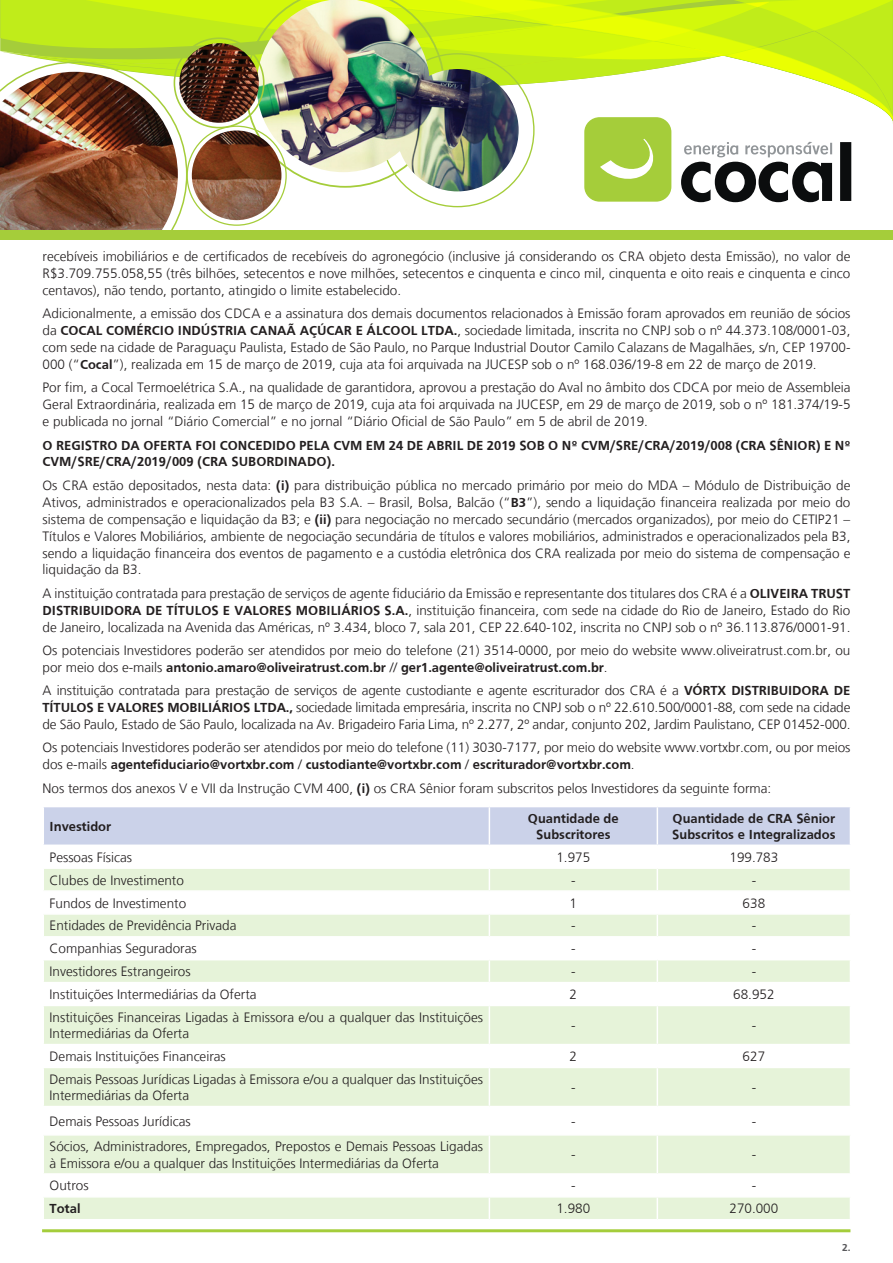
<style>
.page{position:relative;width:893px;height:1263px;background:#fff}
.page>*{position:absolute;margin:0;border:0;box-sizing:border-box;transform-origin:0 0}
.TXT{font:300 13.5px/17px "Frutiger LT";color:#231f20;text-align:justify}
.TXT-2{font:700 13.5px/17px "Fruti";color:#231f20}
.t1{font:700 10.5px "Fruti";color:#59595c}
.s1{font-family:"Fruti";font-weight:700}
</style>
<div class="page">
<hr style="left:42px;top:1229px;width:808px;height:3px;background:#a4cd3b">
<img style="left:0;top:0;width:893px;height:230px">
<div style="left:174px;top:37px;width:91px;height:91px;border:2px solid #a5cd3a;border-radius:50%"></div>
<div style="left:0;top:230px;width:893px;height:10px;background:#a5cd3a"></div>
<svg style="left:44px;top:1006px;width:806px;height:213px;fill:#e6f3d9"></svg>
<svg style="left:44px;top:807px;width:806px;height:175px"></svg>
<hr style="left:489px;top:1006px;width:1px;height:38px;background:#fff">
<hr style="left:657px;top:1006px;width:1px;height:38px;background:#fff">
<hr style="left:43px;top:1044px;width:446px;height:1px;background:#fff">
<hr style="left:489px;top:1044px;width:168px;height:1px;background:#fff">
<svg style="left:489px;top:1045px;width:1px;height:22px"></svg>
<hr style="left:657px;top:1044px;width:194px;height:1px;background:#fff">
<svg style="left:657px;top:1045px;width:1px;height:22px"></svg>
<hr style="left:43px;top:1067px;width:446px;height:1px;background:#fff">
<hr style="left:489px;top:1067px;width:168px;height:1px;background:#fff">
<hr style="left:489px;top:1068px;width:1px;height:38px;background:#fff">
<hr style="left:657px;top:1067px;width:194px;height:1px;background:#fff">
<hr style="left:657px;top:1068px;width:1px;height:38px;background:#fff">
<hr style="left:43px;top:1106px;width:446px;height:1px;background:#fff">
<hr style="left:489px;top:1106px;width:168px;height:1px;background:#fff">
<svg style="left:489px;top:1107px;width:1px;height:27px"></svg>
<hr style="left:657px;top:1106px;width:194px;height:1px;background:#fff">
<svg style="left:657px;top:1107px;width:1px;height:27px"></svg>
<hr style="left:43px;top:1134px;width:446px;height:1px;background:#fff">
<hr style="left:489px;top:1134px;width:168px;height:1px;background:#fff">
<hr style="left:489px;top:1135px;width:1px;height:38px;background:#fff">
<hr style="left:657px;top:1134px;width:194px;height:1px;background:#fff">
<hr style="left:657px;top:1135px;width:1px;height:38px;background:#fff">
<hr style="left:43px;top:1173px;width:446px;height:2px;background:#fff">
<hr style="left:489px;top:1173px;width:168px;height:2px;background:#fff">
<hr style="left:657px;top:1173px;width:194px;height:2px;background:#fff">
<hr style="left:43px;top:1196px;width:446px;height:1px;background:#fff">
<hr style="left:489px;top:1196px;width:168px;height:1px;background:#fff">
<svg style="left:489px;top:1175px;width:1px;height:44px"></svg>
<hr style="left:657px;top:1196px;width:194px;height:1px;background:#fff">
<svg style="left:657px;top:1175px;width:1px;height:44px"></svg>
<p class="TXT" style="left:43px;top:248px;width:809px">recebíveis imobiliários e de certificados de recebíveis do agronegócio (inclusive já considerando os CRA objeto desta Emissão), no valor de R$3.709.755.058,55 (três bilhões, setecentos e nove milhões, setecentos e cinquenta e cinco mil, cinquenta e oito reais e cinquenta e cinco centavos), não tendo, portanto, atingido o limite estabelecido.</p>
<p class="TXT" style="left:43px;top:305px;width:809px">Adicionalmente, a emissão dos CDCA e a assinatura dos demais documentos relacionados à Emissão foram aprovados em reunião de sócios da <span class="s1">COCAL COMÉRCIO INDÚSTRIA CANAÃ AÇÚCAR E ÁLCOOL LTDA.</span>, sociedade limitada, inscrita no CNPJ sob o nº 44.373.108/0001-03, com sede na cidade de Paraguaçu Paulista, Estado de São Paulo, no Parque Industrial Doutor Camilo Calazans de Magalhães, s/n, CEP 19700- 000 (“<span class="s1">Cocal</span>”), realizada em 15 de março de 2019, cuja ata foi arquivada na JUCESP sob o nº 168.036/19-8 em 22 de março de 2019.</p>
<p class="TXT" style="left:43px;top:379px;width:809px">Por fim, a Cocal Termoelétrica S.A., na qualidade de garantidora, aprovou a prestação do Aval no âmbito dos CDCA por meio de Assembleia Geral Extraordinária, realizada em 15 de março de 2019, cuja ata foi arquivada na JUCESP, em 29 de março de 2019, sob o nº 181.374/19-5 e publicada no jornal “Diário Comercial” e no jornal “Diário Oficial de São Paulo” em 5 de abril de 2019.</p>
<p class="TXT-2" style="left:43px;top:436px;width:809px">O REGISTRO DA OFERTA FOI CONCEDIDO PELA CVM EM 24 DE ABRIL DE 2019 SOB O Nº CVM/SRE/CRA/2019/008 (CRA SÊNIOR) E Nº<br>CVM/SRE/CRA/2019/009 (CRA SUBORDINADO).</p>
<p class="TXT" style="left:43px;top:477px;width:809px">Os CRA estão depositados, nesta data: <span class="s1">(i)</span> para distribuição pública no mercado primário por meio do MDA – Módulo de Distribuição de Ativos, administrados e operacionalizados pela B3 S.A. – Brasil, Bolsa, Balcão (“<span class="s1">B3</span>”), sendo a liquidação financeira realizada por meio do sistema de compensação e liquidação da B3; e <span class="s1">(ii)</span> para negociação no mercado secundário (mercados organizados), por meio do CETIP21 – Títulos e Valores Mobiliários, ambiente de negociação secundária de títulos e valores mobiliários, administrados e operacionalizados pela B3, sendo a liquidação financeira dos eventos de pagamento e a custódia eletrônica dos CRA realizada por meio do sistema de compensação e liquidação da B3.</p>
<p class="TXT" style="left:43px;top:585px;width:809px">A instituição contratada para prestação de serviços de agente fiduciário da Emissão e representante dos titulares dos CRA é a <span class="s1">OLIVEIRA TRUST DISTRIBUIDORA DE TÍTULOS E VALORES MOBILIÁRIOS S.A.</span>, instituição financeira, com sede na cidade do Rio de Janeiro, Estado do Rio de Janeiro, localizada na Avenida das Américas, nº 3.434, bloco 7, sala 201, CEP 22.640-102, inscrita no CNPJ sob o nº 36.113.876/0001-91.</p>
<p class="TXT" style="left:43px;top:642px;width:809px">Os potenciais Investidores poderão ser atendidos por meio do telefone (21) 3514-0000, por meio do website www.oliveiratrust.com.br, ou por meio dos e-mails <span class="s1">antonio.amaro@oliveiratrust.com.br</span> // <span class="s1">ger1.agente@oliveiratrust.com.br</span>.</p>
<p class="TXT" style="left:43px;top:682px;width:809px">A instituição contratada para prestação de serviços de agente custodiante e agente escriturador dos CRA é a <span class="s1">VÓRTX DISTRIBUIDORA DE TÍTULOS E VALORES MOBILIÁRIOS LTDA.,</span> sociedade limitada empresária, inscrita no CNPJ sob o nº 22.610.500/0001-88, com sede na cidade de São Paulo, Estado de São Paulo, localizada na Av. Brigadeiro Faria Lima, nº 2.277, 2º andar, conjunto 202, Jardim Paulistano, CEP 01452-000.</p>
<p class="TXT" style="left:43px;top:739px;width:809px">Os potenciais Investidores poderão ser atendidos por meio do telefone (11) 3030-7177, por meio do website www.vortxbr.com, ou por meios dos e-mails <span class="s1">agentefiduciario@vortxbr.com</span> / <span class="s1">custodiante@vortxbr.com</span> / <span class="s1">escriturador@vortxbr.com</span>.</p>
<p class="TXT" style="left:43px;top:780px;width:730px">Nos termos dos anexos V e VII da Instrução CVM 400, <span class="s1">(i)</span> os CRA Sênior foram subscritos pelos Investidores da seguinte forma:</p>
<p class="TXT-2" style="left:50px;top:818px;width:63px">Investidor</p>
<p class="TXT-2" style="left:528px;top:809px;width:92px">Quantidade de</p>
<p class="TXT-2" style="left:536px;top:826px;width:76px">Subscritores</p>
<p class="TXT-2" style="left:672px;top:810px;width:165px;line-height:16.2px">Quantidade de CRA Sênior<br>Subscritos e Integralizados</p>
<p class="TXT" style="left:50px;top:849px;width:84px">Pessoas Físicas</p>
<p class="TXT" style="left:556px;top:849px;width:35px">1.975</p>
<p class="TXT" style="left:729px;top:849px;width:50px">199.783</p>
<p class="TXT" style="left:50px;top:872px;width:136px">Clubes de Investimento</p>
<p class="TXT" style="left:571px;top:872px;width:6px">-</p>
<p class="TXT" style="left:752px;top:872px;width:6px">-</p>
<p class="TXT" style="left:50px;top:895px;width:138px">Fundos de Investimento</p>
<p class="TXT" style="left:570px;top:895px;width:9px">1</p>
<p class="TXT" style="left:743px;top:895px;width:24px">638</p>
<p class="TXT" style="left:50px;top:917px;width:188px">Entidades de Previdência Privada</p>
<p class="TXT" style="left:571px;top:917px;width:6px">-</p>
<p class="TXT" style="left:752px;top:917px;width:6px">-</p>
<p class="TXT" style="left:50px;top:940px;width:149px">Companhias Seguradoras</p>
<p class="TXT" style="left:571px;top:940px;width:6px">-</p>
<p class="TXT" style="left:752px;top:940px;width:6px">-</p>
<p class="TXT" style="left:50px;top:963px;width:143px">Investidores Estrangeiros</p>
<p class="TXT" style="left:571px;top:963px;width:6px">-</p>
<p class="TXT" style="left:752px;top:963px;width:6px">-</p>
<p class="TXT" style="left:50px;top:986px;width:208px">Instituições Intermediárias da Oferta</p>
<p class="TXT" style="left:570px;top:986px;width:9px">2</p>
<p class="TXT" style="left:733px;top:986px;width:43px">68.952</p>
<p class="TXT" style="left:50px;top:1009px;width:435px;line-height:16.2px">Instituições Financeiras Ligadas à Emissora e/ou a qualquer das Instituições<br>Intermediárias da Oferta</p>
<p class="TXT" style="left:571px;top:1017px;width:6px">-</p>
<p class="TXT" style="left:752px;top:1017px;width:6px">-</p>
<p class="TXT" style="left:50px;top:1048px;width:178px">Demais Instituições Financeiras</p>
<p class="TXT" style="left:570px;top:1048px;width:9px">2</p>
<p class="TXT" style="left:743px;top:1048px;width:24px">627</p>
<p class="TXT" style="left:50px;top:1071px;width:435px;line-height:16.2px">Demais Pessoas Jurídicas Ligadas à Emissora e/ou a qualquer das Instituições<br>Intermediárias da Oferta</p>
<p class="TXT" style="left:571px;top:1079px;width:6px">-</p>
<p class="TXT" style="left:752px;top:1079px;width:6px">-</p>
<p class="TXT" style="left:50px;top:1113px;width:143px">Demais Pessoas Jurídicas</p>
<p class="TXT" style="left:571px;top:1113px;width:6px">-</p>
<p class="TXT" style="left:752px;top:1113px;width:6px">-</p>
<p class="TXT" style="left:50px;top:1139px;width:435px;line-height:16.2px">Sócios, Administradores, Empregados, Prepostos e Demais Pessoas Ligadas à Emissora e/ou a qualquer das Instituições Intermediárias da Oferta</p>
<p class="TXT" style="left:571px;top:1146px;width:6px">-</p>
<p class="TXT" style="left:752px;top:1146px;width:6px">-</p>
<p class="TXT" style="left:50px;top:1177px;width:41px">Outros</p>
<p class="TXT" style="left:571px;top:1177px;width:6px">-</p>
<p class="TXT" style="left:752px;top:1177px;width:6px">-</p>
<p class="TXT-2" style="left:50px;top:1200px;width:32px">Total</p>
<p class="TXT" style="left:556px;top:1200px;width:35px">1.980</p>
<p class="TXT" style="left:729px;top:1200px;width:50px">270.000</p>
<p class="t1" style="left:842px;top:1241px;width:10px">2.</p>
</div>
